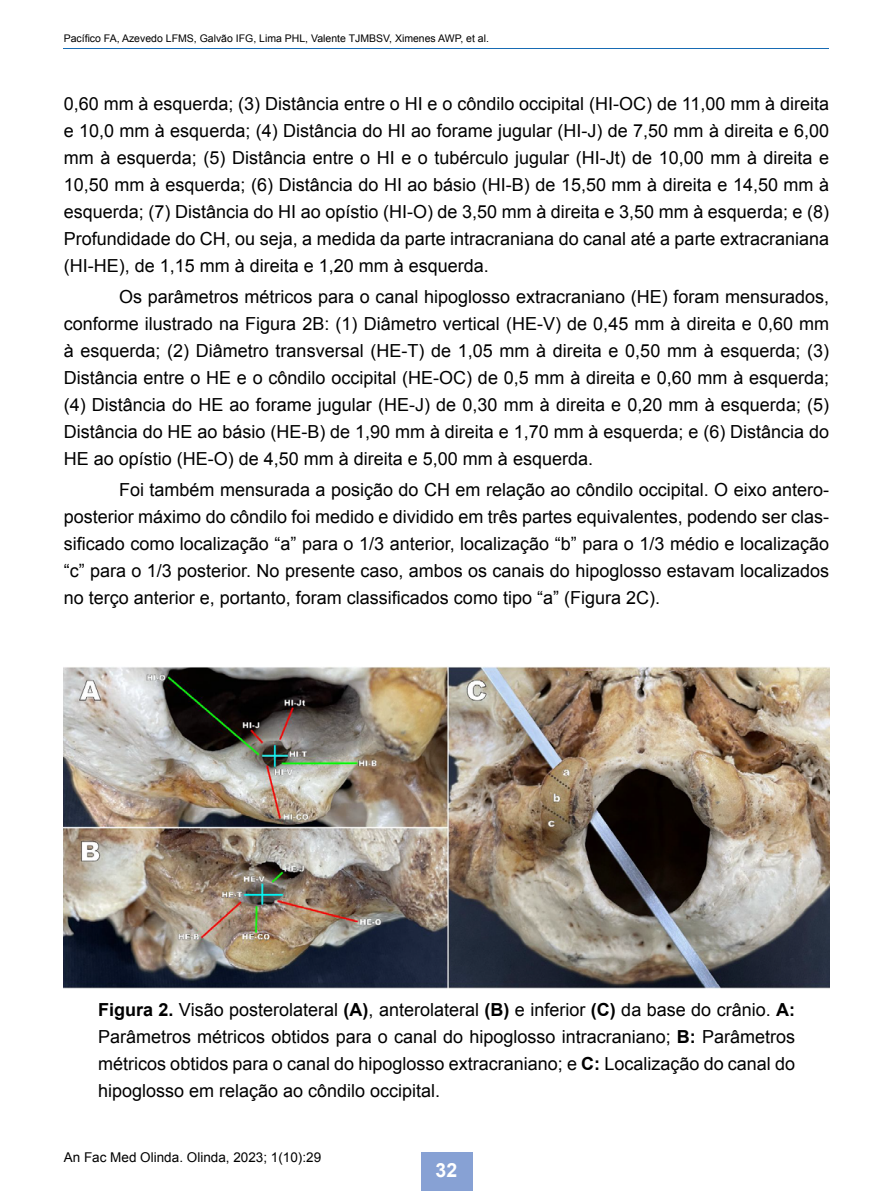
<style>
.page{position:relative;width:893px;height:1191px;background:#fff}
.page>*{position:absolute;margin:0;border:0;box-sizing:border-box;transform-origin:0 0}
.t1{font:700 19.5px "Arial";color:#fff}
.t2{font:18px/27px "Arial";color:#000;text-align:justify}
.t3{font:13.5px "Arial";color:#000}
.t4{font:10.5px "Arial";color:#000}
.s1{font-weight:700}
</style>
<div class="page">
<div style="left:421px;top:1152px;width:51px;height:39px;background:#87a1d4"></div>
<hr style="left:64px;top:48px;width:765px;height:1px;background:#176bb4">
<img style="left:64px;top:666px;width:765px;height:322px">
<p class="t4" style="left:64px;top:31px;width:427px">Pacífico FA, Azevedo LFMS, Galvão IFG, Lima PHL, Valente TJMBSV, Ximenes AWP, et al.</p>
<p class="t2" style="left:64px;top:90px;width:767px">0,60 mm à esquerda; (3) Distância entre o HI e o côndilo occipital (HI-OC) de 11,00 mm à direita e 10,0 mm à esquerda; (4) Distância do HI ao forame jugular (HI-J) de 7,50 mm à direita e 6,00 mm à esquerda; (5) Distância entre o HI e o tubérculo jugular (HI-Jt) de 10,00 mm à direita e 10,50 mm à esquerda; (6) Distância do HI ao básio (HI-B) de 15,50 mm à direita e 14,50 mm à esquerda; (7) Distância do HI ao opístio (HI-O) de 3,50 mm à direita e 3,50 mm à esquerda; e (8)<br>Profundidade do CH, ou seja, a medida da parte intracraniana do canal até a parte extracraniana (HI-HE), de 1,15 mm à direita e 1,20 mm à esquerda.</p>
<p class="t2" style="left:64px;top:283px;width:767px;text-indent:55px">Os parâmetros métricos para o canal hipoglosso extracraniano (HE) foram mensurados, conforme ilustrado na Figura 2B: (1) Diâmetro vertical (HE-V) de 0,45 mm à direita e 0,60 mm à esquerda; (2) Diâmetro transversal (HE-T) de 1,05 mm à direita e 0,50 mm à esquerda; (3)<br>Distância entre o HE e o côndilo occipital (HE-OC) de 0,5 mm à direita e 0,60 mm à esquerda; (4) Distância do HE ao forame jugular (HE-J) de 0,30 mm à direita e 0,20 mm à esquerda; (5)<br>Distância do HE ao básio (HE-B) de 1,90 mm à direita e 1,70 mm à esquerda; e (6) Distância do HE ao opístio (HE-O) de 4,50 mm à direita e 5,00 mm à esquerda.</p>
<p class="t2" style="left:64px;top:477px;width:767px;text-indent:55px">Foi também mensurada a posição do CH em relação ao côndilo occipital. O eixo antero&shy;posterior máximo do côndilo foi medido e dividido em três partes equivalentes, podendo ser clas&shy;sificado como localização “a” para o 1/3 anterior, localização “b” para o 1/3 médio e localização “c” para o 1/3 posterior. No presente caso, ambos os canais do hipoglosso estavam localizados no terço anterior e, portanto, foram classificados como tipo “a” (Figura 2C).</p>
<p class="t2" style="left:98px;top:996px;width:699px"><span class="s1">Figura 2.</span> Visão posterolateral <span class="s1">(A)</span>, anterolateral <span class="s1">(B)</span> e inferior <span class="s1">(C)</span> da base do crânio. <span class="s1">A:<br></span>Parâmetros métricos obtidos para o canal do hipoglosso intracraniano; <span class="s1">B:</span> Parâmetros métricos obtidos para o canal do hipoglosso extracraniano; e <span class="s1">C:</span> Localização do canal do hipoglosso em relação ao côndilo occipital.</p>
<p class="t3" style="left:64px;top:1148px;width:259px">An Fac Med Olinda. Olinda, 2023; 1(10):29</p>
<p class="t1" style="left:436px;top:1157px;width:23px">32</p>
</div>
